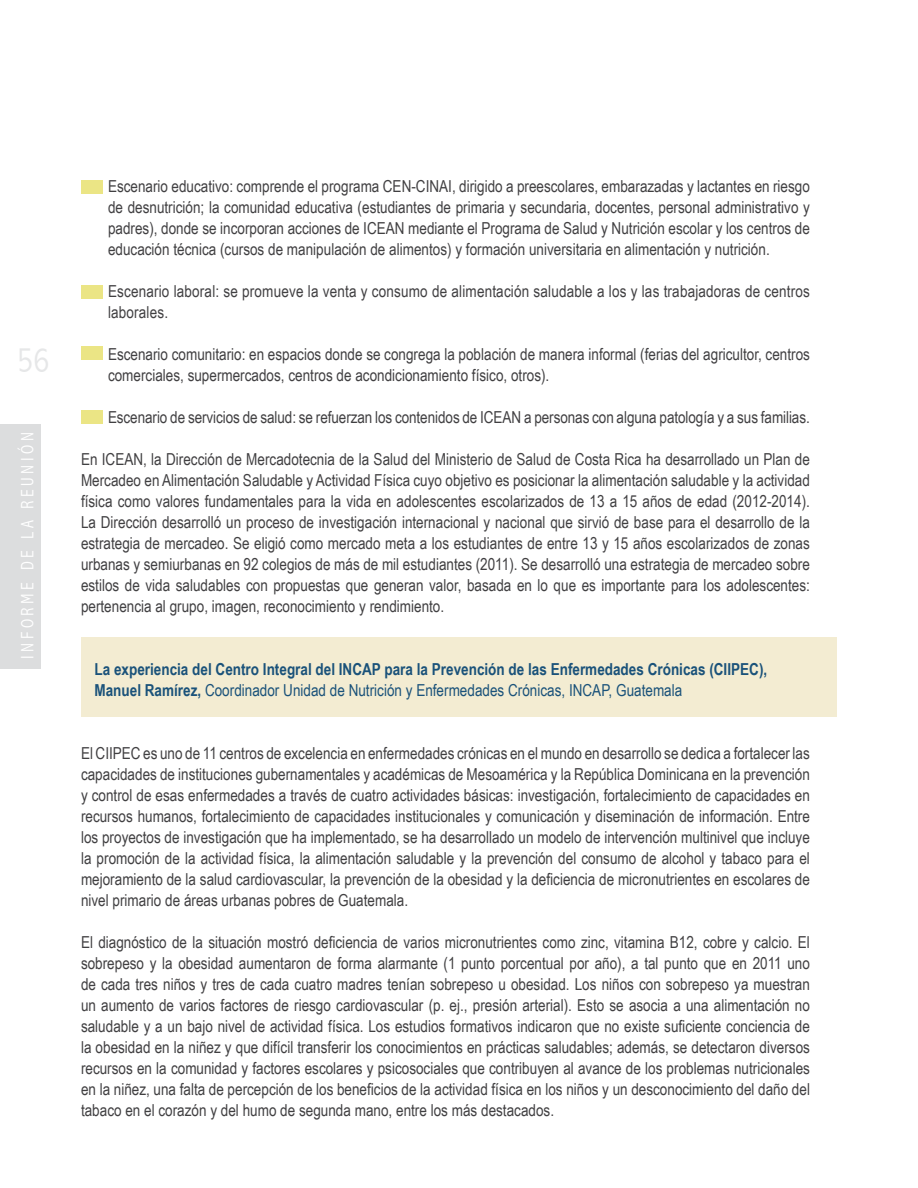
<style>
.page{position:relative;width:918px;height:1188px;background:#fff}
.page>*{position:absolute;margin:0;border:0;box-sizing:border-box;transform-origin:0 0}
.t1{font:300 condensed 36px "Abadi";color:#e6e7e8}
.t2{font:300 condensed 18px "Abadi";letter-spacing:.2em;color:#fff}
.t3{font:16.5px/21px "Arial Narrow";color:#414042;text-align:justify}
.t4{font:700 16.5px/21px "Arial Narrow";color:#1a527a}
.s1{font-weight:400}
</style>
<div class="page">
<div style="left:0;top:424px;width:40px;height:245px;background:#dcddde"></div>
<div style="left:81px;top:637px;width:756px;height:80px;background:#f3ecd2"></div>
<div style="left:81px;top:286px;width:21px;height:13px;background:#ebe585"></div>
<div style="left:81px;top:347px;width:21px;height:13px;background:#ebe585"></div>
<div style="left:81px;top:411px;width:21px;height:13px;background:#ebe585"></div>
<div style="left:81px;top:180px;width:21px;height:14px;background:#ebe585"></div>
<h1 class="t1" style="left:17px;top:339px;width:34px">56</h1>
<p class="t2" style="left:17px;top:659px;width:229px;rotate:-90deg">INFORME DE LA REUNIÓN</p>
<p class="t3" style="left:108px;top:176px;width:703px">Escenario educativo: comprende el programa CEN-CINAI, dirigido a preescolares, embarazadas y lactantes en riesgo de desnutrición; la comunidad educativa (estudiantes de primaria y secundaria, docentes, personal administrativo y padres), donde se incorporan acciones de ICEAN mediante el Programa de Salud y Nutrición escolar y los centros de educación técnica (cursos de manipulación de alimentos) y formación universitaria en alimentación y nutrición.</p>
<p class="t3" style="left:108px;top:281px;width:703px">Escenario laboral: se promueve la venta y consumo de alimentación saludable a los y las trabajadoras de centros laborales.</p>
<p class="t3" style="left:108px;top:344px;width:704px">Escenario comunitario: en espacios donde se congrega la población de manera informal (ferias del agricultor, centros comerciales, supermercados, centros de acondicionamiento físico, otros).</p>
<p class="t3" style="left:108px;top:407px;width:703px">Escenario de servicios de salud: se refuerzan los contenidos de ICEAN a personas con alguna patología y a sus familias.</p>
<p class="t3" style="left:81px;top:449px;width:731px">En ICEAN, la Dirección de Mercadotecnia de la Salud del Ministerio de Salud de Costa Rica ha desarrollado un Plan de Mercadeo en Alimentación Saludable y Actividad Física cuyo objetivo es posicionar la alimentación saludable y la actividad física como valores fundamentales para la vida en adolescentes escolarizados de 13 a 15 años de edad (2012-2014).<br>La Dirección desarrolló un proceso de investigación internacional y nacional que sirvió de base para el desarrollo de la estrategia de mercadeo. Se eligió como mercado meta a los estudiantes de entre 13 y 15 años escolarizados de zonas urbanas y semiurbanas en 92 colegios de más de mil estudiantes (2011). Se desarrolló una estrategia de mercadeo sobre estilos de vida saludables con propuestas que generan valor, basada en lo que es importante para los adolescentes: pertenencia al grupo, imagen, reconocimiento y rendimiento.</p>
<p class="t4" style="left:95px;top:659px;width:674px">La experiencia del Centro Integral del INCAP para la Prevención de las Enfermedades Crónicas (CIIPEC),<br>Manuel Ramírez, <span class="s1">Coordinador Unidad de Nutrición y Enfermedades Crónicas, INCAP, Guatemala</span></p>
<p class="t3" style="left:81px;top:743px;width:731px">El CIIPEC es uno de 11 centros de excelencia en enfermedades crónicas en el mundo en desarrollo se dedica a fortalecer las capacidades de instituciones gubernamentales y académicas de Mesoamérica y la República Dominicana en la prevención y control de esas enfermedades a través de cuatro actividades básicas: investigación, fortalecimiento de capacidades en recursos humanos, fortalecimiento de capacidades institucionales y comunicación y diseminación de información. Entre los proyectos de investigación que ha implementado, se ha desarrollado un modelo de intervención multinivel que incluye la promoción de la actividad física, la alimentación saludable y la prevención del consumo de alcohol y tabaco para el mejoramiento de la salud cardiovascular, la prevención de la obesidad y la deficiencia de micronutrientes en escolares de nivel primario de áreas urbanas pobres de Guatemala.</p>
<p class="t3" style="left:81px;top:932px;width:731px">El diagnóstico de la situación mostró deficiencia de varios micronutrientes como zinc, vitamina B12, cobre y calcio. El sobrepeso y la obesidad aumentaron de forma alarmante (1 punto porcentual por año), a tal punto que en 2011 uno de cada tres niños y tres de cada cuatro madres tenían sobrepeso u obesidad. Los niños con sobrepeso ya muestran un aumento de varios factores de riesgo cardiovascular (p. ej., presión arterial). Esto se asocia a una alimentación no saludable y a un bajo nivel de actividad física. Los estudios formativos indicaron que no existe suficiente conciencia de la obesidad en la niñez y que difícil transferir los conocimientos en prácticas saludables; además, se detectaron diversos recursos en la comunidad y factores escolares y psicosociales que contribuyen al avance de los problemas nutricionales en la niñez, una falta de percepción de los beneficios de la actividad física en los niños y un desconocimiento del daño del tabaco en el corazón y del humo de segunda mano, entre los más destacados.</p>
</div>
